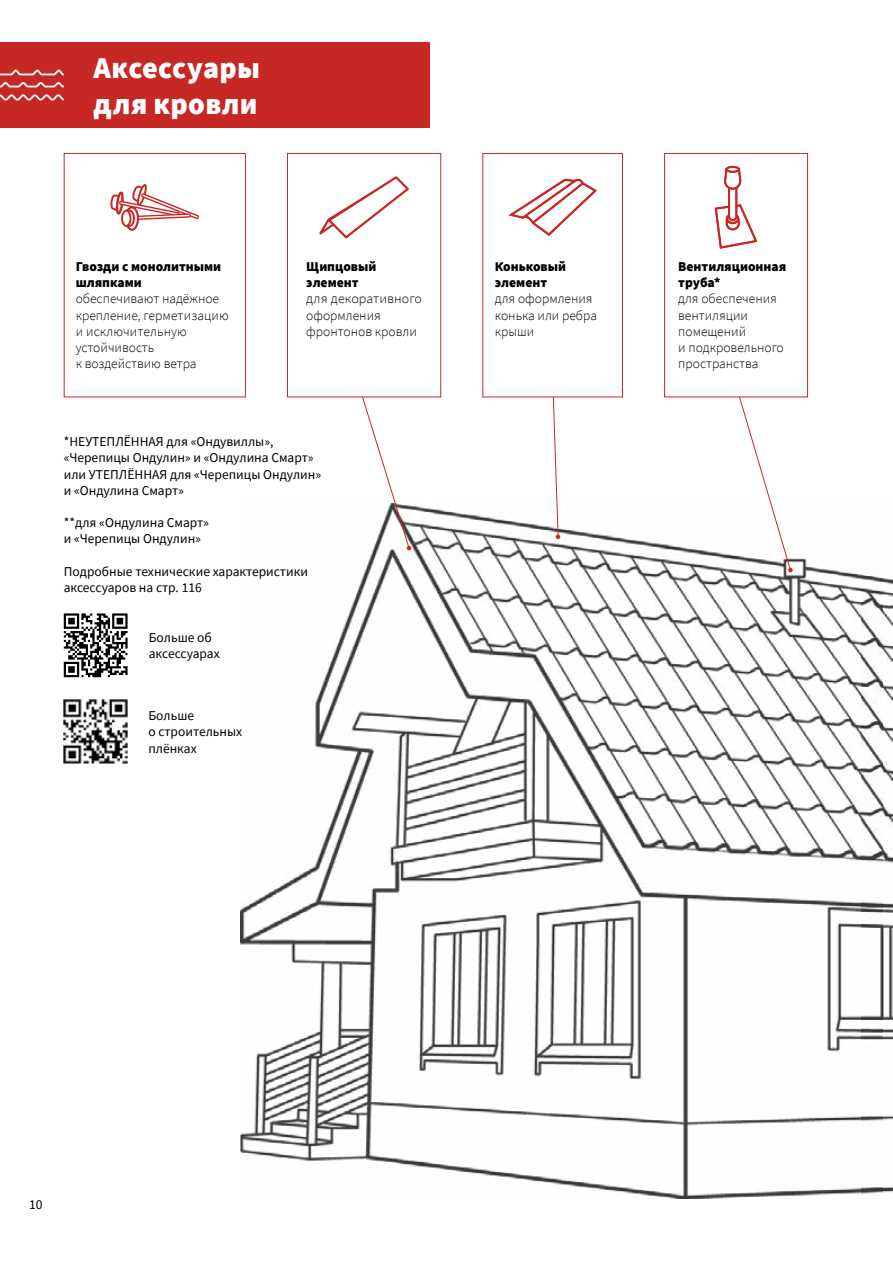
<style>
.page{position:relative;width:893px;height:1263px;background:#fff}
.page>*{position:absolute;margin:0;border:0;box-sizing:border-box;transform-origin:0 0}
.t1{font:900 30px/36px "Source Sans Pro";letter-spacing:.01em;color:#fff}
.t2{font:13.5px/16.2px "Source Sans Pro";color:#000}
.t3{font:300 13.5px/16.2px "Source Sans Pro";color:#000}
.t4{font:900 13.5px/16.2px "Source Sans Pro";color:#000}
</style>
<div class="page">
<div style="left:0;top:43px;width:429px;height:85px;background:#c82825"></div>
<svg style="left:0;top:94px;width:64px;height:7px"></svg>
<svg style="left:0;top:70px;width:64px;height:5px"></svg>
<svg style="left:0;top:82px;width:64px;height:5px"></svg>
<img style="left:240px;top:509px;width:621px;height:690px">
<img style="left:861px;top:574px;width:32px;height:620px">
<svg style="left:63px;top:153px;width:183px;height:245px"></svg>
<div style="left:122px;top:211px;width:9px;height:15px;background:#fff;border-radius:50%"></div>
<div style="left:121px;top:210px;width:11px;height:17px;border:2px solid #c82825;border-radius:50%"></div>
<img style="left:63px;top:699px;width:64px;height:64px">
<svg style="left:287px;top:153px;width:154px;height:397px"></svg>
<svg style="left:482px;top:153px;width:141px;height:386px"></svg>
<svg style="left:664px;top:153px;width:144px;height:419px"></svg>
<svg style="left:64px;top:613px;width:64px;height:64px"></svg>
<h1 class="t1" style="left:94px;top:50px;width:168px">Аксессуары для кровли</h1>
<p class="t4" style="left:76px;top:258px;width:147px">Гвозди с монолитными шляпками</p>
<p class="t3" style="left:76px;top:291px;width:155px">обеспечивают надёжное крепление, герметизацию и исключительную устойчивость<br>к воздействию ветра</p>
<p class="t4" style="left:306px;top:258px;width:72px">Щипцовый элемент</p>
<p class="t3" style="left:306px;top:291px;width:117px">для декоративного оформления фронтонов кровли</p>
<p class="t2" style="left:64px;top:434px;width:259px">*НЕУТЕПЛЁННАЯ для «Ондувиллы», «Черепицы Ондулин» и «Ондулина Смарт» или УТЕПЛЁННАЯ для «Черепицы Ондулин» и «Ондулина Смарт»</p>
<p class="t2" style="left:64px;top:515px;width:147px">**для «Ондулина Смарт» и «Черепицы Ондулин»</p>
<p class="t2" style="left:64px;top:563px;width:246px">Подробные технические характеристики аксессуаров на стр. 116</p>
<p class="t2" style="left:149px;top:630px;width:72px">Больше об аксессуарах</p>
<p class="t2" style="left:148px;top:707px;width:95px">Больше<br>о строительных плёнках</p>
<p class="t4" style="left:495px;top:258px;width:73px">Коньковый элемент</p>
<p class="t3" style="left:495px;top:291px;width:104px">для оформления конька или ребра крыши</p>
<p class="t4" style="left:678px;top:258px;width:109px">Вентиляционная труба*</p>
<p class="t3" style="left:678px;top:291px;width:107px">для обеспечения вентиляции помещений<br>и подкровельного пространства</p>
<p class="t2" style="left:29px;top:1197px;width:15px">10</p>
</div>
